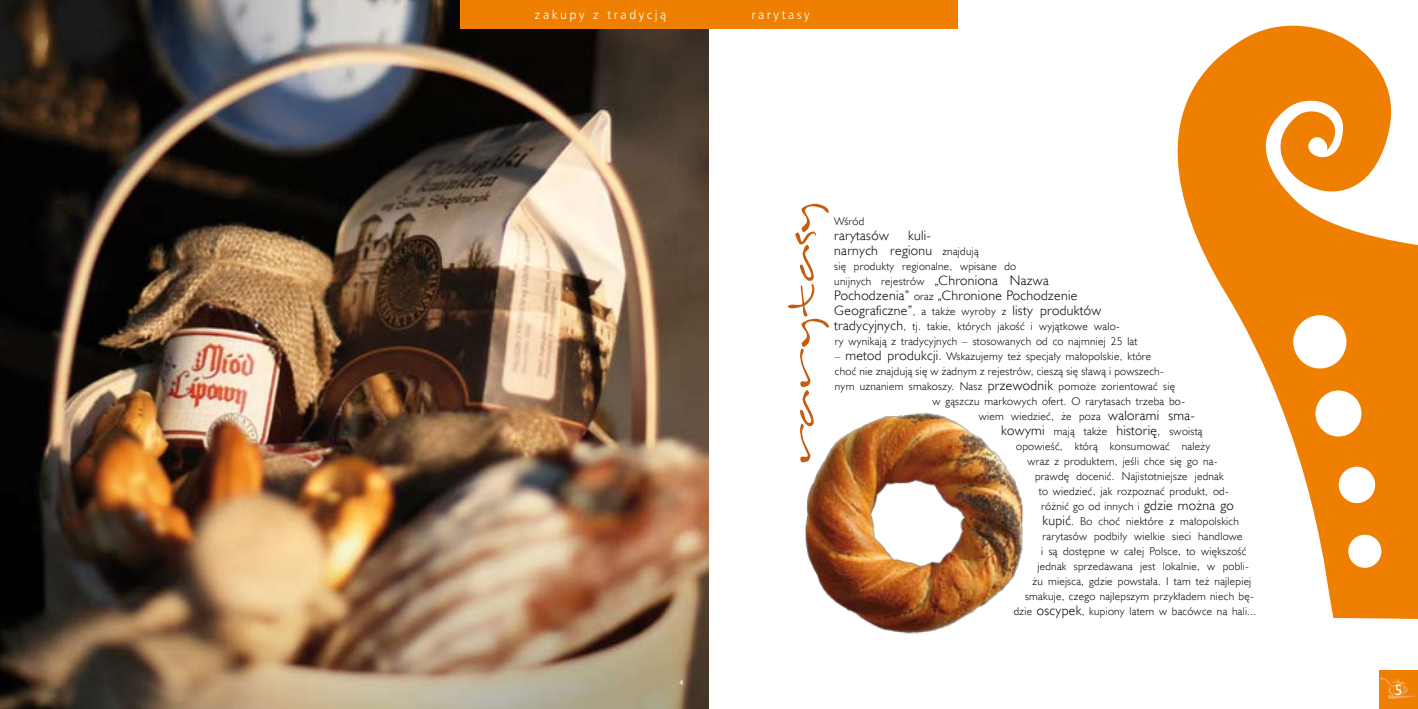
<style>
.page{position:relative;width:1418px;height:709px;background:#fff}
.page>*{position:absolute;margin:0;border:0;box-sizing:border-box;transform-origin:0 0}
.t1{font:15px "Humanst 521 EU Normal";color:#fff}
.t2{font:13.75px/15px "Humanst 521 Lt EU Normal";letter-spacing:.025em;color:#000}
.t3{font:12.5px "Humnst 777 Lt EU Normal";letter-spacing:.2em;color:#fff}
.t4{font:11.25px/15px "Humanst 521 Lt EU Normal";letter-spacing:.025em;color:#000}
.t5{font:7.5px "Humanst 521 EU Normal";color:#fff}
.s1{font-size:11.25px}
.s2{font-size:13.75px}
</style>
<div class="page">
<img style="left:0;top:0;width:709px;height:709px">
<img style="left:802px;top:412px;width:222px;height:222px">
<div style="left:461px;top:0;width:248px;height:28px;background:#ee7f00"></div>
<div style="left:709px;top:0;width:248px;height:28px;background:#ee7f00"></div>
<svg style="left:1177px;top:25px;width:240px;height:594px;fill:#ee7f00"></svg>
<div style="left:1293px;top:315px;width:53px;height:53px;background:#fff;border-radius:50%"></div>
<div style="left:1315px;top:390px;width:46px;height:46px;background:#fff;border-radius:50%"></div>
<div style="left:1338px;top:466px;width:36px;height:37px;background:#fff;border-radius:50%"></div>
<div style="left:1348px;top:534px;width:33px;height:34px;background:#fff;border-radius:50%"></div>
<svg style="left:787px;top:204px;width:42px;height:258px"></svg>
<div style="left:1378px;top:670px;width:39px;height:39px;background:#ee7f00"></div>
<img style="left:1380px;top:677px;width:36px;height:23px">
<p class="t3" style="left:535px;top:7px;width:133px">zakupy z tradycją</p>
<p class="t3" style="left:751px;top:7px;width:60px">rarytasy</p>
<p class="t5" style="left:679px;top:677px;width:5px">4</p>
<p class="t4" style="left:834px;top:213px;width:32px">Wśród</p>
<p class="t2" style="left:834px;top:228px;width:56px">rarytasów</p>
<p class="t2" style="left:834px;top:228px;width:146px;text-indent:74px">kuli-<br>narnych regionu <span class="s1">znajdują</span></p>
<p class="t4" style="left:834px;top:258px;width:216px">się produkty regionalne, wpisane do unijnych rejestrów <span class="s2">„Chroniona Nazwa</span></p>
<p class="t2" style="left:834px;top:288px;width:268px">Pochodzenia” <span class="s1">oraz</span> „Chronione Pochodzenie<br>Geograficzne”<span class="s1">, a także wyroby z</span> listy produktów</p>
<p class="t4" style="left:834px;top:318px;width:305px"><span class="s2">tradycyjnych</span>, tj. takie, których jakość i wyjątkowe walo-<br>ry wynikają z tradycyjnych – stosowanych od co najmniej 25 lat</p>
<p class="t4" style="left:835px;top:348px;width:318px">– <span class="s2">metod produkcji</span>. Wskazujemy też specjały małopolskie, które</p>
<p class="t4" style="left:835px;top:363px;width:330px">choć nie znajdują się w żadnym z rejestrów, cieszą się sławą i powszech-</p>
<p class="t4" style="left:835px;top:378px;width:341px">nym uznaniem smakoszy. Nasz <span class="s2">przewodnik</span> pomoże zorientować się</p>
<p class="t4" style="left:932px;top:393px;width:254px">w gąszczu markowych ofert. O rarytasach trzeba bo-</p>
<p class="t4" style="left:978px;top:408px;width:218px">wiem wiedzieć, że poza <span class="s2">walorami sma-</span></p>
<p class="t4" style="left:1001px;top:423px;width:203px"><span class="s2">kowymi</span> mają także <span class="s2">historię</span>, swoistą</p>
<p class="t4" style="left:1016px;top:438px;width:195px">opowieść, którą konsumować należy</p>
<p class="t4" style="left:1027px;top:453px;width:191px">wraz z produktem, jeśli chce się go na-</p>
<p class="t4" style="left:1035px;top:468px;width:190px">prawdę docenić. Najistotniejsze jednak</p>
<p class="t4" style="left:1038px;top:483px;width:192px">to wiedzieć, jak rozpoznać produkt, od-</p>
<p class="t4" style="left:1041px;top:498px;width:194px">różnić go od innych i <span class="s2">gdzie można go</span></p>
<p class="t4" style="left:1042px;top:513px;width:198px"><span class="s2">kupić</span>. Bo choć niektóre z małopolskich</p>
<p class="t4" style="left:1042px;top:528px;width:202px">rarytasów podbiły wielkie sieci handlowe</p>
<p class="t4" style="left:1041px;top:543px;width:206px">i są dostępne w całej Polsce, to większość</p>
<p class="t4" style="left:1037px;top:558px;width:213px">jednak sprzedawana jest lokalnie, w pobli-</p>
<p class="t4" style="left:1032px;top:573px;width:220px">żu miejsca, gdzie powstała. I tam też najlepiej</p>
<p class="t4" style="left:1025px;top:588px;width:230px">smakuje, czego najlepszym przykładem niech bę-</p>
<p class="t4" style="left:1013px;top:603px;width:244px">dzie <span class="s2">oscypek</span>, kupiony latem w bacówce na hali...</p>
<h1 class="t1" style="left:1394px;top:680px;width:9px">5</h1>
</div>
